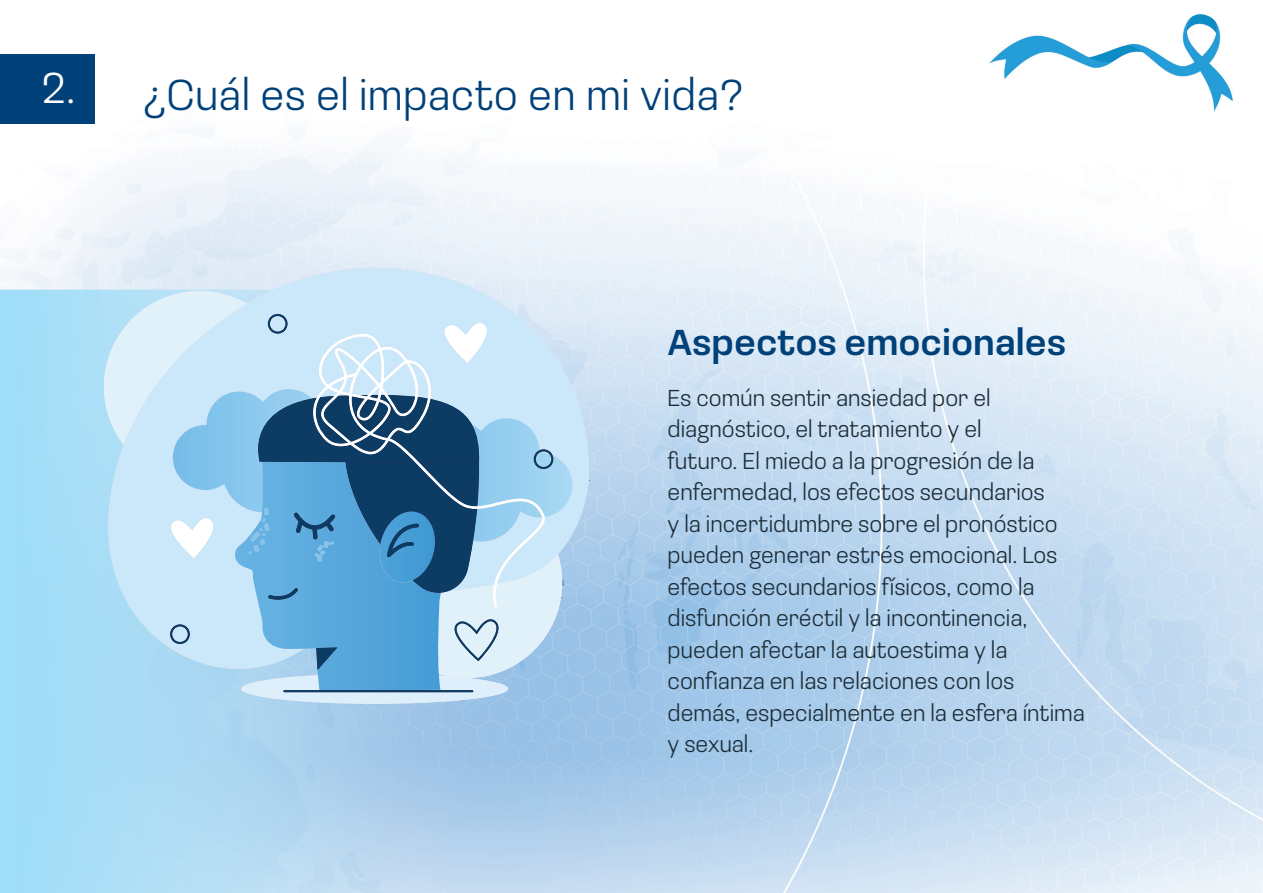
<style>
.page{position:relative;width:1263px;height:893px;background:#fff}
.page>*{position:absolute;margin:0;border:0;box-sizing:border-box;transform-origin:0 0}
.t1{font:300 45px "Loos Normal";letter-spacing:.01em;color:#014179}
.t2{font:300 45px "Loos Normal";color:#fff}
.t3{font:500 37.5px "Loos Normal";color:#014179}
.t4{font:300 24px/31.5px "Loos Normal";color:#1d2e39}
</style>
<div class="page">
<img style="left:0;top:14px;width:1263px;height:879px">
<div style="left:0;top:54px;width:94px;height:69px;background:#014179"></div>
<svg style="left:0;top:290px;width:546px;height:603px;background:#a9d7f2"></svg>
<svg style="left:104px;top:260px;width:490px;height:451px;background:#c0dbf0"></svg>
<svg style="left:104px;top:268px;width:489px;height:401px;background:#cde3f4"></svg>
<svg style="left:104px;top:291px;width:468px;height:413px;background:#9bc5df"></svg>
<hr style="left:283px;top:690px;width:190px;height:2px;background:#0c3c63">
<p class="t2" style="left:42px;top:57px;width:35px">2.</p>
<p class="t1" style="left:142px;top:64px;width:603px">¿Cuál es el impacto en mi vida?</p>
<p class="t3" style="left:668px;top:315px;width:400px">Aspectos emocionales</p>
<p class="t4" style="left:668px;top:381px;width:419px">Es común sentir ansiedad por el diagnóstico, el tratamiento y el<br>futuro. El miedo a la progresión de la enfermedad, los efectos secundarios<br>y la incertidumbre sobre el pronóstico pueden generar estrés emocional. Los efectos secundarios físicos, como la disfunción eréctil y la incontinencia, pueden afectar la autoestima y la confianza en las relaciones con los demás, especialmente en la esfera íntima y sexual.</p>
</div>
